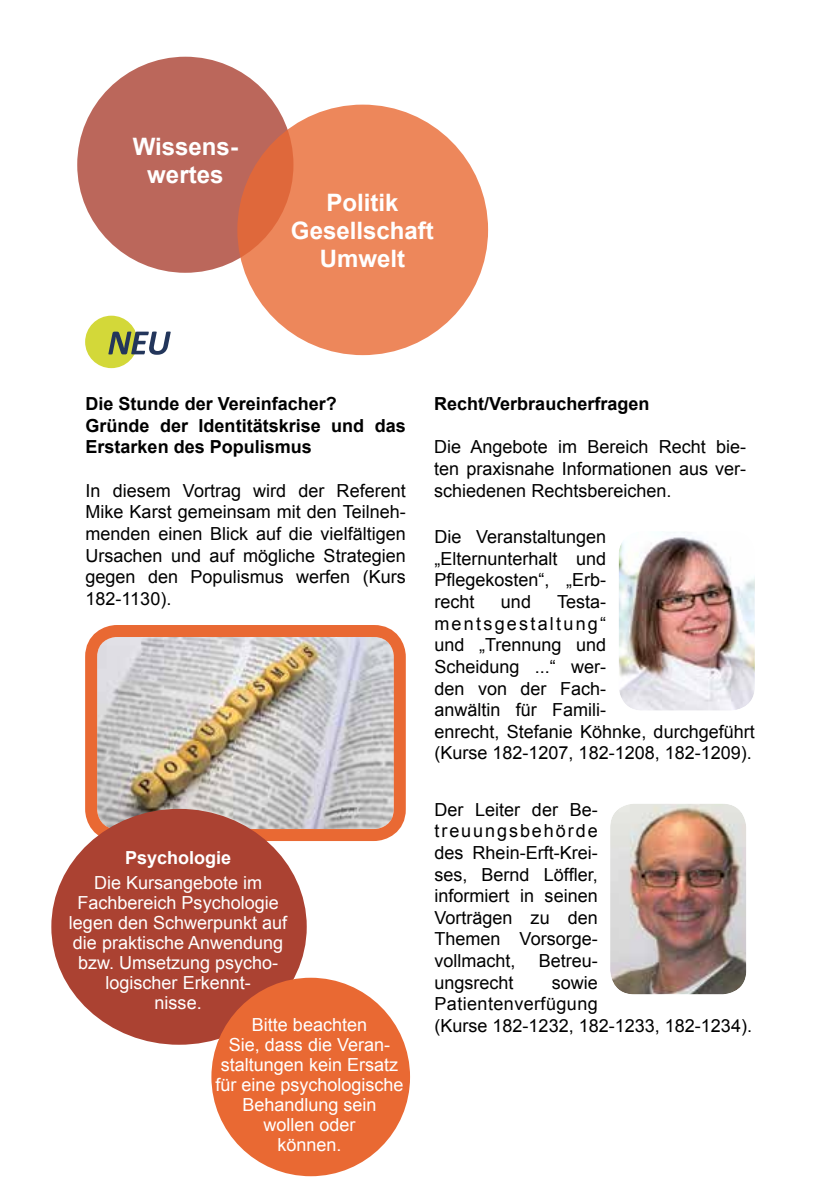
<style>
.page{position:relative;width:840px;height:1191px;background:#fff}
.page>*{position:absolute;margin:0;border:0;box-sizing:border-box;transform-origin:0 0}
.t1{font:700 24px/28px "Arial";color:#fff;text-align:center}
.t2{font:18px/21.6px "Arial";color:#000;text-align:justify}
.t3{font:18px "Arial";color:#fff}
.t4{font:700 18px/21.6px "Arial";color:#000}
.t5{font:700 18px "Arial";color:#fff}
</style>
<div class="page">
<div style="left:77px;top:57px;width:216px;height:216px;background:#bb675b;border-radius:50%"></div>
<svg style="left:237px;top:105px;width:251px;height:250px;background:#eb8458"></svg>
<div style="left:85px;top:316px;width:52px;height:52px;background:#d3d839;border-radius:50%"></div>
<svg style="left:108px;top:331px;width:63px;height:24px"></svg>
<img style="left:98px;top:638px;width:294px;height:190px">
<div style="left:85px;top:625px;width:320px;height:216px;border:12px solid #e96933;border-radius:26px"></div>
<img style="left:610px;top:804px;width:135px;height:189px">
<div style="left:608px;top:802px;width:139px;height:193px;border:1px solid #fff;border-radius:24px"></div>
<img style="left:619px;top:532px;width:134px;height:177px">
<div style="left:617px;top:530px;width:138px;height:181px;border:1px solid #fff;border-radius:24px"></div>
<div style="left:51px;top:809px;width:255px;height:235px;background:#ab4232;border-radius:50%"></div>
<div style="left:211px;top:977px;width:199px;height:199px;background:#e96933;border-radius:50%"></div>
<h1 class="t1" style="left:133px;top:133px;width:107px">Wissens&shy;wertes</h1>
<h1 class="t1" style="left:291px;top:188px;width:144px">Politik<br>Gesellschaft<br>Umwelt</h1>
<p class="t4" style="left:85px;top:393px;width:321px">Die Stunde der Vereinfacher?<br>Gründe der Identitätskrise und das<br>Erstarken des Populismus</p>
<p class="t2" style="left:85px;top:479px;width:321px">In diesem Vortrag wird der Referent Mike Karst gemeinsam mit den Teilneh&shy;menden einen Blick auf die vielfältigen Ursachen und auf mögliche Strategien gegen den Populismus werfen (Kurs 182-1130).</p>
<p class="t5" style="left:125px;top:844px;width:108px">Psychologie</p>
<p class="t3" style="left:94px;top:870px;width:170px">Die Kursangebote im</p>
<p class="t3" style="left:77px;top:890px;width:203px">Fachbereich Psychologie</p>
<p class="t3" style="left:69px;top:910px;width:220px">legen den Schwerpunkt auf</p>
<p class="t3" style="left:73px;top:930px;width:212px">die praktische Anwendung</p>
<p class="t3" style="left:78px;top:950px;width:202px">bzw. Umsetzung psycho-</p>
<p class="t3" style="left:105px;top:970px;width:147px">logischer Erkennt-</p>
<p class="t3" style="left:154px;top:990px;width:49px">nisse.</p>
<p class="t3" style="left:252px;top:1012px;width:117px">Bitte beachten</p>
<p class="t3" style="left:229px;top:1032px;width:163px">Sie, dass die Veran-</p>
<p class="t3" style="left:221px;top:1052px;width:179px">staltungen kein Ersatz</p>
<p class="t3" style="left:215px;top:1071px;width:190px">für eine psychologische</p>
<p class="t3" style="left:242px;top:1091px;width:136px">Behandlung sein</p>
<p class="t3" style="left:263px;top:1111px;width:94px">wollen oder</p>
<p class="t3" style="left:277px;top:1131px;width:66px">können.</p>
<p class="t4" style="left:434px;top:393px;width:217px">Recht/Verbraucherfragen</p>
<p class="t2" style="left:434px;top:436px;width:313px">Die Angebote im Bereich Recht bie&shy;ten praxisnahe Informationen aus ver&shy;schiedenen Rechtsbereichen.</p>
<p class="t2" style="left:434px;top:526px;width:173px">Die Veranstaltungen „Elternunterhalt und Pflegekosten“, „Erb&shy;recht</p>
<p class="t2" style="left:434px;top:591px;width:322px;text-align:left;text-indent:123px">Testa&shy;mentsgestaltung“<br>und „Trennung und<br>Scheidung ...“ wer-<br>den von der Fach-<br>anwältin für Famili-<br>enrecht, Stefanie Köhnke, durchgeführt (Kurse 182-1207, 182-1208, 182-1209).</p>
<p class="t2" style="left:434px;top:798px;width:165px">Der Leiter der Be&shy;treuungsbehörde des Rhein-Erft-Krei&shy;ses, Bernd Löffler, informiert in seinen Vorträgen zu den Themen Vorsorge&shy;vollmacht,</p>
<p class="t2" style="left:500px;top:591px;width:32px">und</p>
<p class="t2" style="left:538px;top:949px;width:61px">Betreu-</p>
<p class="t2" style="left:434px;top:971px;width:319px;text-align:left;text-indent:117px">sowie<br>Patientenverfügung<br>(Kurse 182-1232, 182-1233, 182-1234).</p>
<p class="t2" style="left:434px;top:971px;width:81px">ungsrecht</p>
</div>
